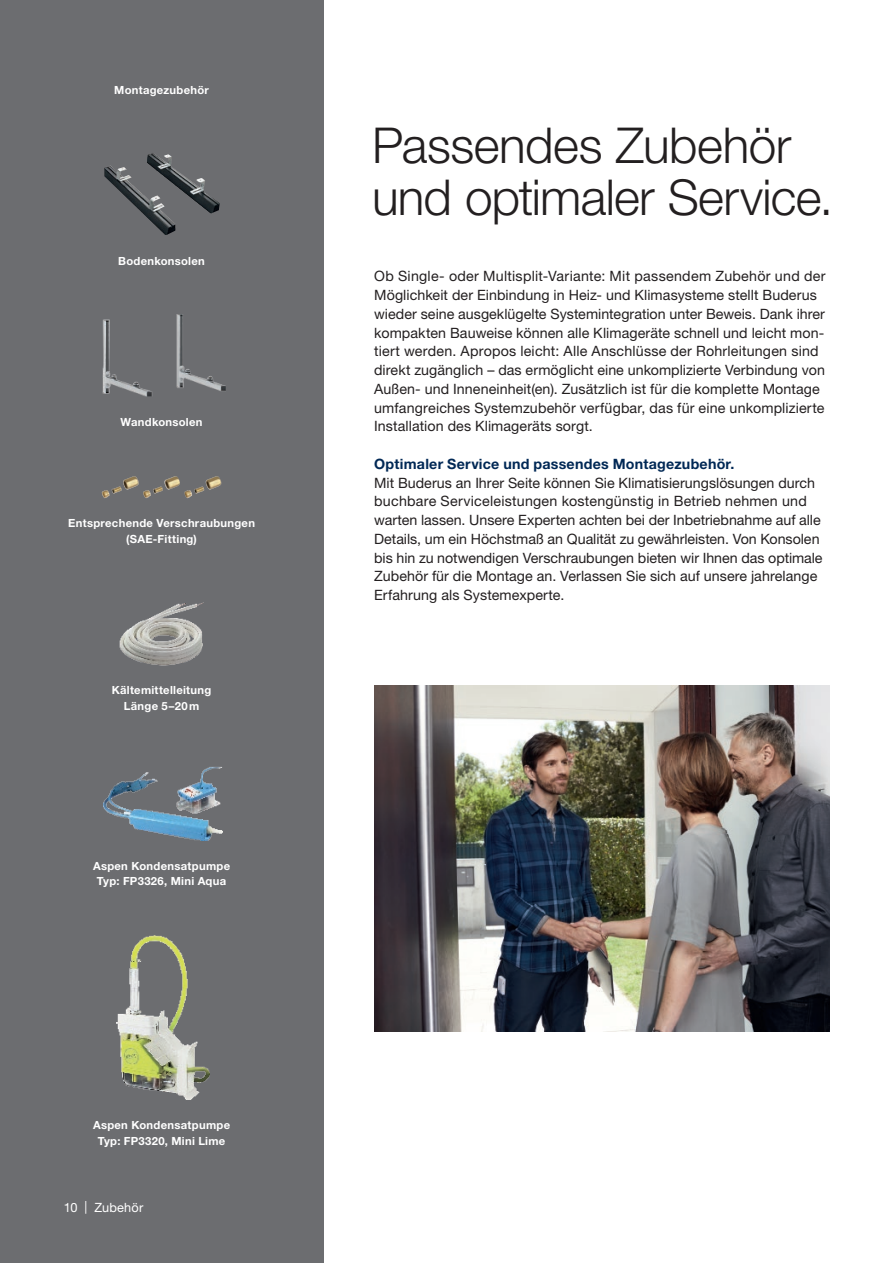
<style>
.page{position:relative;width:893px;height:1263px;background:#fff}
.page>*{position:absolute;margin:0;border:0;box-sizing:border-box;transform-origin:0 0}
.t1{font:300 49.5px/52.5px "Helvetica Neue LT Pro";letter-spacing:-.01em;color:#231f20}
.t2{font:14.25px/18.8px "Helvetica Neue LT Pro";letter-spacing:.005em;color:#231f20}
.t3{font:700 14.25px "Helvetica Neue LT Pro";letter-spacing:.015em;color:#002855}
.t4{font:12.75px "Helvetica Neue LT Pro";letter-spacing:.01em;color:#fff}
.t5{font:700 11.25px/15.8px "Helvetica Neue LT Pro";letter-spacing:.025em;color:#fff;text-align:center}
</style>
<div class="page">
<div style="left:0;top:0;width:323px;height:1263px;background:#6c6d70"></div>
<img style="left:374px;top:685px;width:455px;height:346px">
<img style="left:104px;top:153px;width:116px;height:82px">
<img style="left:103px;top:315px;width:122px;height:82px">
<img style="left:103px;top:767px;width:119px;height:73px">
<img style="left:101px;top:476px;width:38px;height:22px">
<img style="left:143px;top:476px;width:37px;height:22px">
<img style="left:184px;top:476px;width:37px;height:22px">
<img style="left:116px;top:935px;width:93px;height:165px">
<img style="left:119px;top:602px;width:85px;height:64px">
<p class="t5" style="left:114px;top:82px;width:96px">Montagezubehör</p>
<p class="t5" style="left:118px;top:253px;width:88px">Bodenkonsolen</p>
<p class="t5" style="left:121px;top:414px;width:83px">Wandkonsolen</p>
<p class="t5" style="left:68px;top:515px;width:188px">Entsprechende Verschraubungen (SAE-Fitting)</p>
<p class="t5" style="left:112px;top:682px;width:101px">Kältemittelleitung<br>Länge 5–20m</p>
<p class="t5" style="left:93px;top:857px;width:139px">Aspen Kondensatpumpe<br>Typ: FP3326, Mini Aqua</p>
<p class="t5" style="left:93px;top:1117px;width:139px">Aspen Kondensatpumpe<br>Typ: FP3320, Mini Lime</p>
<p class="t4" style="left:64px;top:1199px;width:81px">10 | Zubehör</p>
<h1 class="t1" style="left:372px;top:118px;width:463px">Passendes Zubehör und optimaler Service.</h1>
<p class="t2" style="left:374px;top:266px;width:453px">Ob Single- oder Multisplit-Variante: Mit passendem Zubehör und der Möglichkeit der Einbindung in Heiz- und Klimasysteme stellt Buderus wieder seine ausgeklügelte Systemintegration unter Beweis. Dank ihrer kompakten Bauweise können alle Klimageräte schnell und leicht mon&shy;tiert werden. Apropos leicht: Alle Anschlüsse der Rohrleitungen sind direkt zugänglich – das ermöglicht eine unkomplizierte Verbindung von Außen- und Inneneinheit(en). Zusätzlich ist für die komplette Montage umfangreiches Systemzubehör verfügbar, das für eine unkomplizierte Installation des Klimageräts sorgt.</p>
<p class="t3" style="left:374px;top:455px;width:362px">Optimaler Service und passendes Montagezubehör.</p>
<p class="t2" style="left:374px;top:473px;width:450px">Mit Buderus an Ihrer Seite können Sie Klimatisierungslösungen durch buchbare Serviceleistungen kostengünstig in Betrieb nehmen und warten lassen. Unsere Experten achten bei der Inbetriebnahme auf alle Details, um ein Höchstmaß an Qualität zu gewährleisten. Von Konsolen bis hin zu notwendigen Verschraubungen bieten wir Ihnen das optimale Zubehör für die Montage an. Verlassen Sie sich auf unsere jahrelange Erfahrung als Systemexperte.</p>
</div>
